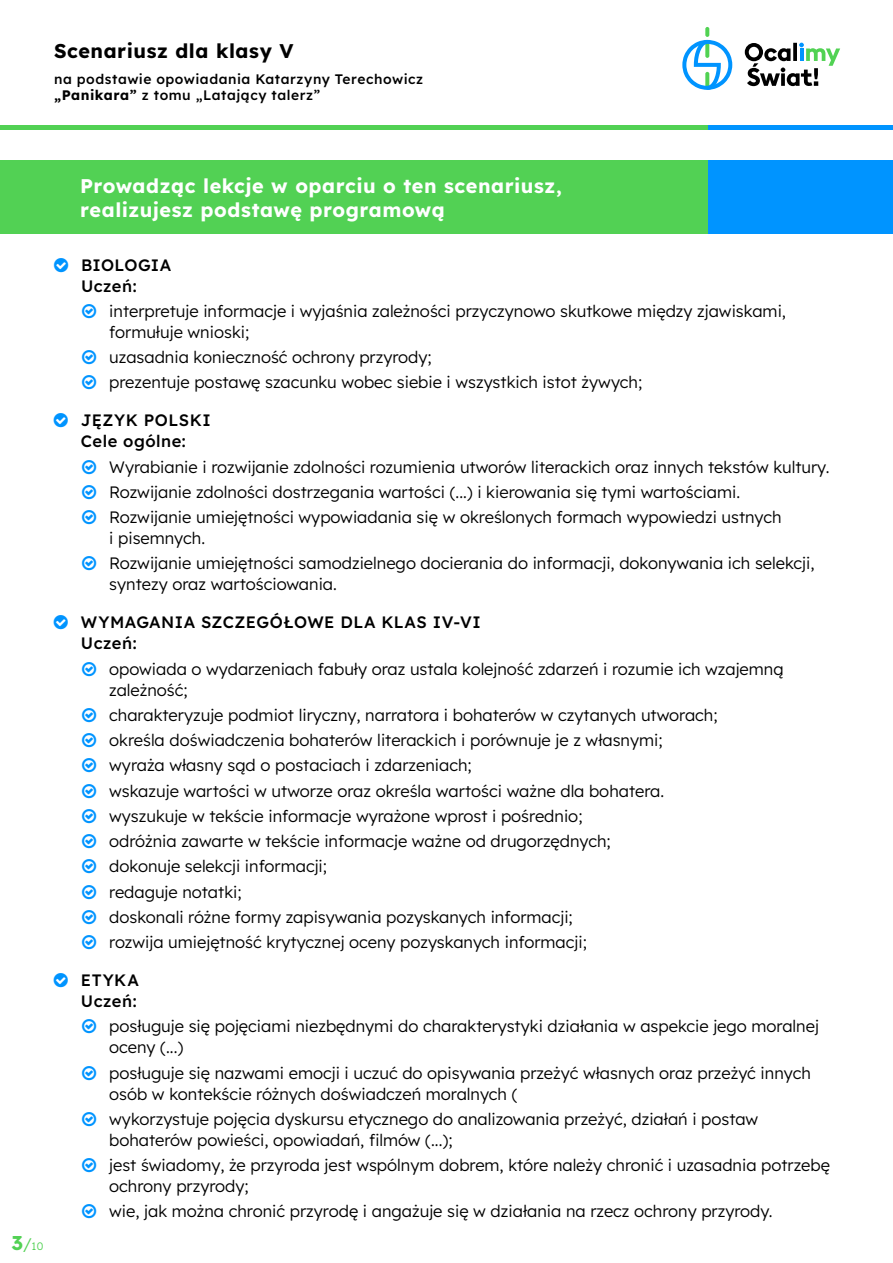
<style>
.page{position:relative;width:893px;height:1263px;background:#fff}
.page>*{position:absolute;margin:0;border:0;box-sizing:border-box;transform-origin:0 0}
.t1{font:700 19.8px/23.7px "Lexend";letter-spacing:.025em;color:#fff}
.t2{font:700 19.8px "Lexend";letter-spacing:.03em;color:#000}
.t3{font:300 16.5px/25.2px "Lexend";color:#000}
.t4{font:500 16.5px/21px "Lexend";letter-spacing:.03em;color:#000}
.t5{font:500 13.8px/16.5px "Lexend";letter-spacing:.035em;color:#000}
.t6{font:300 10.8px "Lexend";color:#52d154}
.s1{font-weight:700}
.s2{font-weight:700;font-size:19.8px}
.s3{font-size:16.8px}
</style>
<div class="page">
<div style="left:0;top:125px;width:893px;height:5px;background:#52d154"></div>
<div style="left:708px;top:125px;width:185px;height:5px;background:#0094ff"></div>
<svg style="left:705px;top:27px;width:4px;height:10px"></svg>
<svg style="left:682px;top:40px;width:50px;height:50px"></svg>
<svg style="left:745px;top:43px;width:95px;height:43px"></svg>
<div style="left:0;top:160px;width:893px;height:74px;background:#52d154"></div>
<div style="left:708px;top:160px;width:185px;height:74px;background:#0094ff"></div>
<p class="t2" style="left:54px;top:37px;width:241px">Scenariusz dla klasy V</p>
<p class="t5" style="left:54px;top:70px;width:371px">na podstawie opowiadania Katarzyny Terechowicz <span class="s1">„Panikara”</span> z tomu „Latający talerz”</p>
<p class="t6" style="left:11px;top:1238px;width:33px"><span class="s2">3</span><span class="s3">/</span>10</p>
<p class="t1" style="left:80px;top:173px;width:483px">Prowadząc lekcje w oparciu o ten scenariusz, realizujesz podstawę programową</p>
<p class="t4" style="left:81px;top:253px;width:92px">BIOLOGIA<br>Uczeń:</p>
<p class="t3" style="left:109px;top:299px;width:678px;line-height:21px">interpretuje informacje i wyjaśnia zależności przyczynowo skutkowe między zjawiskami, formułuje wnioski;</p>
<p class="t3" style="left:109px;top:344px;width:534px">uzasadnia konieczność ochrony przyrody;<br>prezentuje postawę szacunku wobec siebie i wszystkich istot żywych;</p>
<p class="t4" style="left:81px;top:409px;width:131px">JĘZYK POLSKI<br>Cele ogólne:</p>
<p class="t3" style="left:109px;top:453px;width:722px">Wyrabianie i rozwijanie zdolności rozumienia utworów literackich oraz innych tekstów kultury.<br>Rozwijanie zdolności dostrzegania wartości (...) i kierowania się tymi wartościami.<br>Rozwijanie umiejętności wypowiadania się w określonych formach wypowiedzi ustnych</p>
<p class="t3" style="left:109px;top:525px;width:707px">i pisemnych.<br>Rozwijanie umiejętności samodzielnego docierania do informacji, dokonywania ich selekcji,</p>
<p class="t3" style="left:109px;top:571px;width:229px">syntezy oraz wartościowania.</p>
<p class="t4" style="left:81px;top:611px;width:401px">WYMAGANIA SZCZEGÓŁOWE DLA KLAS IV-VI<br>Uczeń:</p>
<p class="t3" style="left:109px;top:657px;width:676px;line-height:21px">opowiada o wydarzeniach fabuły oraz ustala kolejność zdarzeń i rozumie ich wzajemną zależność;</p>
<p class="t3" style="left:109px;top:701px;width:610px">charakteryzuje podmiot liryczny, narratora i bohaterów w czytanych utworach; określa doświadczenia bohaterów literackich i porównuje je z własnymi; wyraża własny sąd o postaciach i zdarzeniach;<br>wskazuje wartości w utworze oraz określa wartości ważne dla bohatera. wyszukuje w tekście informacje wyrażone wprost i pośrednio;<br>odróżnia zawarte w tekście informacje ważne od drugorzędnych;<br>dokonuje selekcji informacji;<br>redaguje notatki;<br>doskonali różne formy zapisywania pozyskanych informacji;<br>rozwija umiejętność krytycznej oceny pozyskanych informacji;</p>
<p class="t4" style="left:81px;top:969px;width:59px">ETYKA<br>Uczeń:</p>
<p class="t3" style="left:109px;top:1015px;width:711px;line-height:21px">posługuje się pojęciami niezbędnymi do charakterystyki działania w aspekcie jego moralnej oceny (...)</p>
<p class="t3" style="left:109px;top:1061px;width:703px;line-height:21px">posługuje się nazwami emocji i uczuć do opisywania przeżyć własnych oraz przeżyć innych osób w kontekście różnych doświadczeń moralnych (</p>
<p class="t3" style="left:109px;top:1107px;width:651px;line-height:21px">wykorzystuje pojęcia dyskursu etycznego do analizowania przeżyć, działań i postaw bohaterów powieści, opowiadań, filmów (...);</p>
<p class="t3" style="left:109px;top:1154px;width:722px;line-height:21px">jest świadomy, że przyroda jest wspólnym dobrem, które należy chronić i uzasadnia potrzebę ochrony przyrody;</p>
<p class="t3" style="left:109px;top:1198px;width:665px">wie, jak można chronić przyrodę i angażuje się w działania na rzecz ochrony przyrody.</p>
</div>
